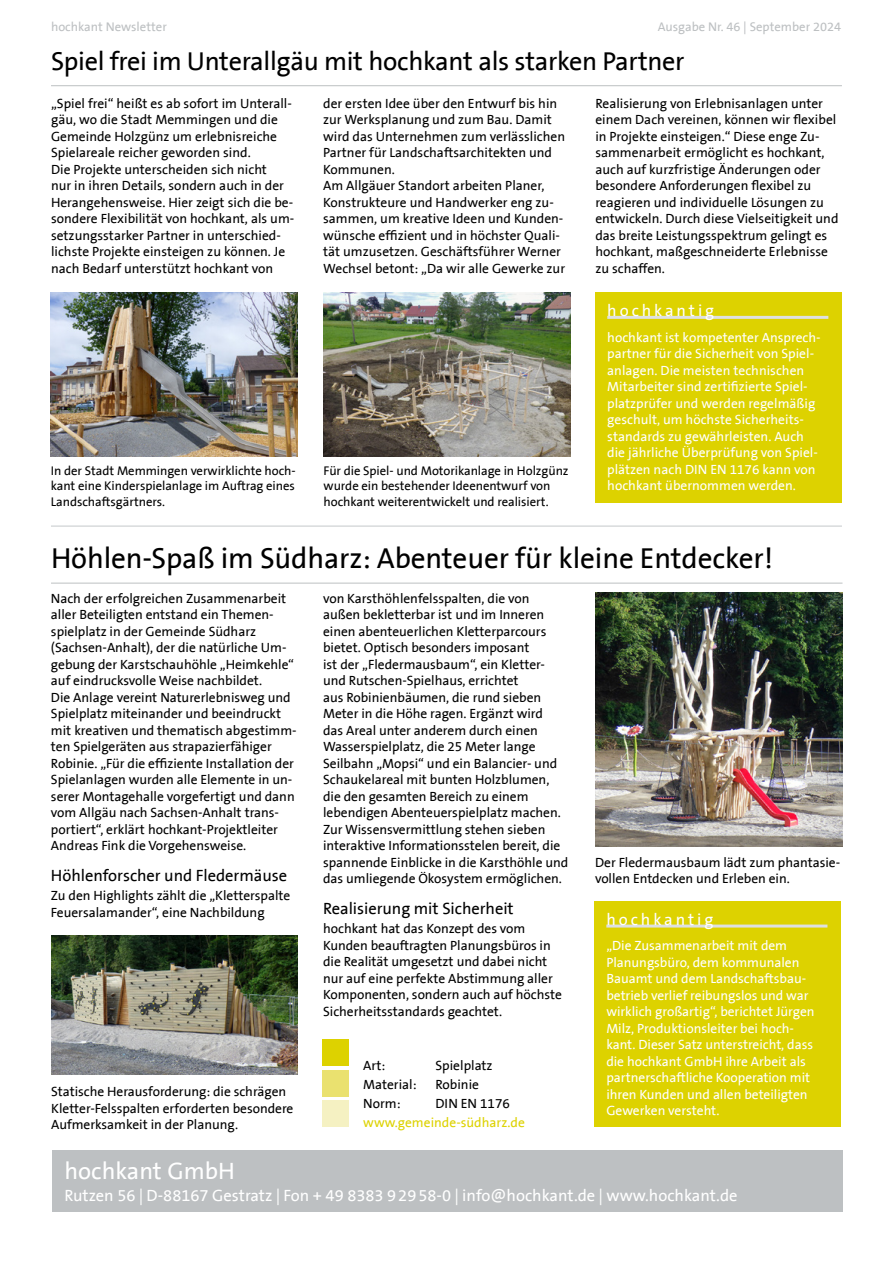
<style>
.page{position:relative;width:893px;height:1263px;background:#fff}
.page>*{position:absolute;margin:0;border:0;box-sizing:border-box;transform-origin:0 0}
.t1{font:29.25px "The Sans B5 Plain";letter-spacing:-.005em;color:#000}
.t2{font:26.25px "The Sans B5 Plain";letter-spacing:-.01em;color:#000}
.t3{font:24px "The Sans B5 Plain";color:#fff}
.t4{font:16.5px "The Sans B5 Plain";color:#fff}
.t5{font:16.5px "The Sans B5 Plain";letter-spacing:-.005em;color:#000}
.t6{font:16.5px "The Sans B5 Plain";letter-spacing:.18em;color:#fff}
.t7{font:13.5px/16.5px "The Sans B5 Plain";letter-spacing:-.005em;color:#000}
.t8{font:13.5px/16.5px "The Sans B5 Plain";letter-spacing:-.005em;color:#fff}
.t9{font:13.5px "The Sans B5 Plain";color:#ddd200}
.t10{font:12.75px/15.8px "The Sans B5 Plain";letter-spacing:-.005em;color:#000}
.t11{font:12.75px "The Sans B5 Plain";color:#bdc0c2}
.s1{font-family:"Myriad Pro"}
</style>
<div class="page">
<div style="left:52px;top:1150px;width:790px;height:62px;background:#bdc0c2"></div>
<hr style="left:51px;top:583px;width:791px;height:1px;background:#bdc0c2">
<img style="left:595px;top:593px;width:247px;height:253px">
<img style="left:51px;top:935px;width:246px;height:139px">
<div style="left:594px;top:901px;width:247px;height:226px;background:#ddd200"></div>
<hr style="left:606px;top:924px;width:221px;height:3px;background:#dee0e1">
<div style="left:323px;top:1040px;width:26px;height:26px;background:#ddd200"></div>
<div style="left:323px;top:1070px;width:26px;height:26px;background:#eae16f"></div>
<div style="left:323px;top:1100px;width:26px;height:27px;background:#f5f1c2"></div>
<hr style="left:51px;top:85px;width:791px;height:1px;background:#bdc0c2">
<div style="left:595px;top:292px;width:247px;height:211px;background:#ddd200"></div>
<hr style="left:607px;top:316px;width:221px;height:3px;background:#dee0e1">
<img style="left:323px;top:292px;width:247px;height:165px">
<img style="left:51px;top:292px;width:246px;height:165px">
<hr style="left:51px;top:525px;width:791px;height:2px;background:#d8dadc">
<p class="t11" style="left:51px;top:20px;width:117px">hochkant Newsletter</p>
<p class="t11" style="left:658px;top:20px;width:185px">Ausgabe Nr. 46 | September 2024</p>
<h2 class="t2" style="left:51px;top:48px;width:635px">Spiel frei im Unterallgäu mit hochkant als starken Partner</h2>
<p class="t7" style="left:51px;top:96px;width:245px">„Spiel frei“ heißt es ab sofort im Unterall&shy;gäu, wo die Stadt Memmingen und die Gemeinde Holzgünz um erlebnisreiche Spielareale reicher geworden sind.<br>Die Projekte unterscheiden sich nicht<br>nur in ihren Details, sondern auch in der Herangehensweise. Hier zeigt sich die be&shy;sondere Flexibilität von hochkant, als um&shy;setzungsstarker Partner in unterschied&shy;lichste Projekte einsteigen zu können. Je nach Bedarf unterstützt hochkant von</p>
<p class="t10" style="left:51px;top:463px;width:246px;text-align:justify">In der Stadt Memmingen verwirklichte hoch&shy;kant eine Kinderspielanlage im Auftrag eines Landschaftsgärtners.</p>
<p class="t7" style="left:323px;top:96px;width:244px">der ersten Idee über den Entwurf bis hin zur Werksplanung und zum Bau. Damit wird das Unternehmen zum verlässlichen Partner für Landschaftsarchitekten und Kommunen.<br>Am Allgäuer Standort arbeiten Planer, Konstrukteure und Handwerker eng zu&shy;sammen, um kreative Ideen und Kunden&shy;wünsche effizient und in höchster Quali&shy;tät umzusetzen. Geschäftsführer Werner Wechsel betont: „Da wir alle Gewerke zur</p>
<p class="t7" style="left:595px;top:96px;width:245px">Realisierung von Erlebnisanlagen unter einem Dach vereinen, können wir flexibel in Projekte einsteigen.“ Diese enge Zu&shy;sammenarbeit ermöglicht es hochkant, auch auf kurzfristige Änderungen oder besondere Anforderungen flexibel zu reagieren und individuelle Lösungen zu entwickeln. Durch diese Vielseitigkeit und das breite Leistungsspektrum gelingt es hochkant, maßgeschneiderte Erlebnisse zu schaffen.</p>
<p class="t10" style="left:324px;top:463px;width:246px">Für die Spiel- und Motorikanlage in Holzgünz wurde ein bestehender Ideenentwurf von hochkant weiterentwickelt und realisiert.</p>
<p class="t6" style="left:607px;top:302px;width:108px">hochkantig</p>
<p class="t8" style="left:607px;top:330px;width:214px">hochkant ist kompetenter Ansprech&shy;partner für die Sicherheit von Spiel&shy;anlagen. Die meisten technischen Mitarbeiter sind zertifizierte Spiel&shy;platzprüfer und werden regelmäßig geschult, um höchste Sicherheits&shy;standards zu gewährleisten. Auch die jährliche Überprüfung von Spiel&shy;plätzen nach DIN EN 1176 kann von hochkant übernommen werden.</p>
<h1 class="t1" style="left:51px;top:543px;width:724px">Höhlen-Spaß im Südharz: Abenteuer für kleine Entdecker!</h1>
<p class="t7" style="left:51px;top:591px;width:247px">Nach der erfolgreichen Zusammenarbeit aller Beteiligten entstand ein Themen&shy;spielplatz in der Gemeinde Südharz (Sachsen-Anhalt), der die natürliche Um&shy;gebung der Karstschauhöhle „Heimkehle“ auf eindrucksvolle Weise nachbildet.<br>Die Anlage vereint Naturerlebnisweg und Spielplatz miteinander und beeindruckt mit kreativen und thematisch abgestimm&shy;ten Spielgeräten aus strapazierfähiger Robinie. „Für die effiziente Installation der Spielanlagen wurden alle Elemente in un&shy;serer Montagehalle vorgefertigt und dann vom Allgäu nach Sachsen-Anhalt trans&shy;portiert“, erklärt hochkant-Projektleiter Andreas Fink die Vorgehensweise.</p>
<p class="t5" style="left:51px;top:866px;width:238px">Höhlenforscher und Fledermäuse</p>
<p class="t7" style="left:51px;top:888px;width:241px">Zu den Highlights zählt die „Kletterspalte<br>Feuersalamander“, eine Nachbildung</p>
<p class="t7" style="left:51px;top:1084px;width:244px">Statische Herausforderung: die schrägen<br>Kletter-Felsspalten erforderten besondere<br>Aufmerksamkeit in der Planung.</p>
<p class="t7" style="left:323px;top:591px;width:247px">von Karsthöhlenfelsspalten, die von außen bekletterbar ist und im Inneren einen abenteuerlichen Kletterparcours bietet. Optisch besonders imposant<br>ist der „Fledermausbaum“, ein Kletter&shy;und Rutschen-Spielhaus, errichtet<br>aus Robinienbäumen, die rund sieben Meter in die Höhe ragen. Ergänzt wird<br>das Areal unter anderem durch einen Wasserspielplatz, die 25 Meter lange Seilbahn „Mopsi“ und ein Balancier- und Schaukelareal mit bunten Holzblumen, die den gesamten Bereich zu einem lebendigen Abenteuerspielplatz machen.<br>Zur Wissensvermittlung stehen sieben interaktive Informationsstelen bereit, die spannende Einblicke in die Karsthöhle und das umliegende Ökosystem ermöglichen.</p>
<p class="t5" style="left:323px;top:899px;width:192px">Realisierung mit Sicherheit</p>
<p class="t7" style="left:323px;top:921px;width:240px">hochkant hat das Konzept des vom Kunden beauftragten Planungsbüros in die Realität umgesetzt und dabei nicht nur auf eine perfekte Abstimmung aller Komponenten, sondern auch auf höchste Sicherheitsstandards geachtet.</p>
<p class="t7" style="left:363px;top:1058px;width:24px">Art:</p>
<p class="t7" style="left:435px;top:1058px;width:59px">Spielplatz</p>
<p class="t7" style="left:363px;top:1077px;width:55px">Material:</p>
<p class="t7" style="left:435px;top:1077px;width:45px">Robinie</p>
<p class="t7" style="left:363px;top:1096px;width:39px">Norm:</p>
<p class="t7" style="left:435px;top:1096px;width:76px">DIN EN 1176</p>
<p class="t9" style="left:363px;top:1115px;width:163px">www.gemeinde-südharz.de</p>
<p class="t7" style="left:595px;top:855px;width:247px">Der Fledermausbaum lädt zum phantasie&shy;vollen Entdecken und Erleben ein.</p>
<p class="t6" style="left:606px;top:910px;width:108px">hochkantig</p>
<p class="t8" style="left:606px;top:938px;width:210px">„Die Zusammenarbeit mit dem Planungsbüro, dem kommunalen Bauamt und dem Landschaftsbau&shy;betrieb verlief reibungslos und war wirklich großartig“, berichtet Jürgen Milz, Produktionsleiter bei hoch&shy;kant. Dieser Satz unterstreicht, dass die hochkant GmbH ihre Arbeit als partnerschaftliche Kooperation mit ihren Kunden und allen beteiligten Gewerken versteht.</p>
<h3 class="t3" style="left:64px;top:1158px;width:172px">hochkant GmbH</h3>
<p class="t4" style="left:64px;top:1187px;width:675px">Rutzen 56 <span class="s1">|</span> D-88167 Gestratz <span class="s1">|</span> Fon + 49 8383 9 29 58-0 <span class="s1">|</span> info@hochkant.de <span class="s1">|</span> www.hochkant.de</p>
</div>
